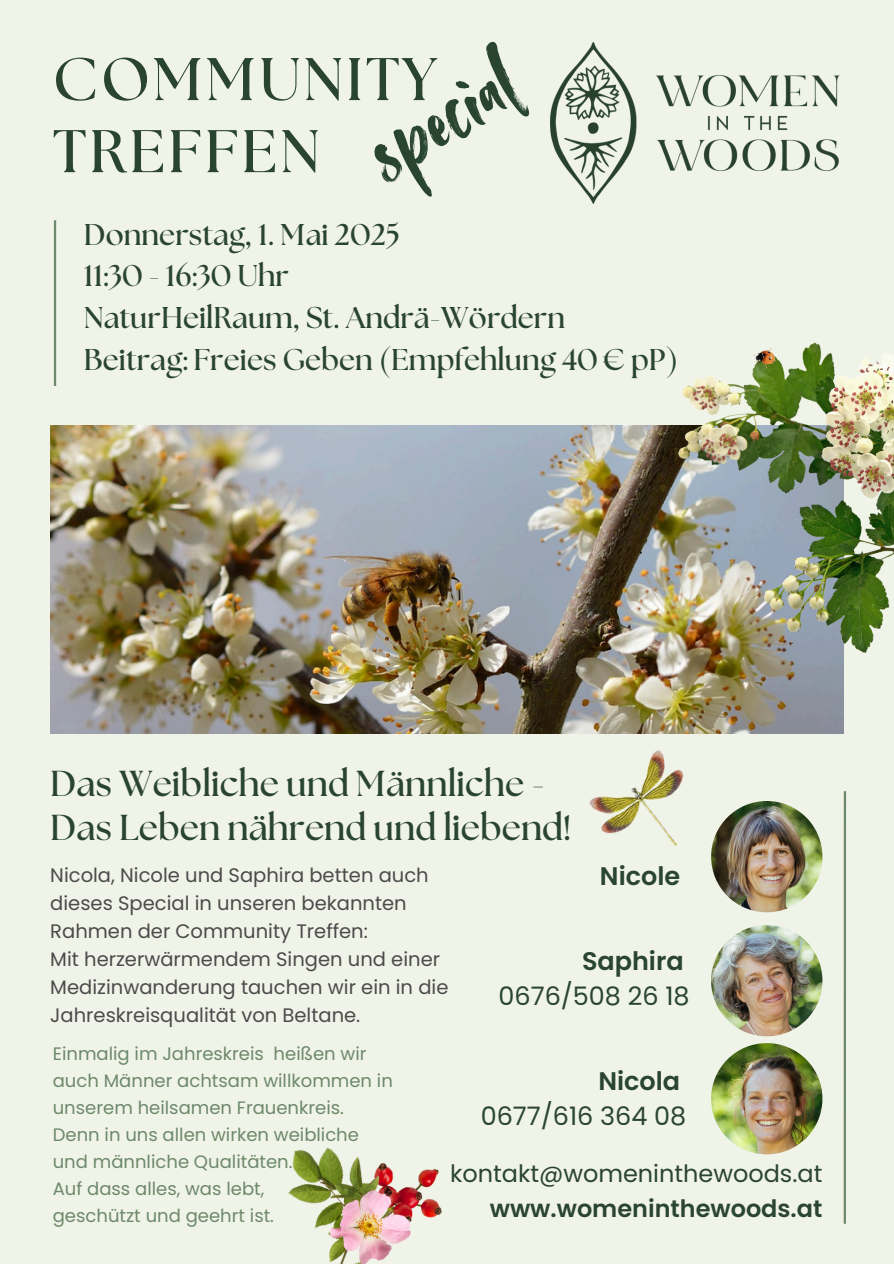
<style>
.page{position:relative;width:894px;height:1264px;background:#fff}
.page>*{position:absolute;margin:0;border:0;box-sizing:border-box;transform-origin:0 0}
.t1{font:92.7px "Avallon";color:#294530}
.t2{font:700 60px/72px "The Seasons";letter-spacing:.05em;color:#294530}
.t3{font:700 36px/44px "The Seasons";color:#294530}
.t4{font:700 30px/41.7px "The Seasons";color:#294530}
.t5{font:25.5px/35px "Poppins";color:#2a4531;text-align:right}
.t6{font:600 25.5px "Poppins";color:#2a4531}
.t7{font:24px/35px "Poppins";color:#2a4531;text-align:right}
.t8{font:19.5px/28.2px "Poppins";color:#4b4b4b}
.t9{font:18px/27px "Poppins";color:#6d896b}
.s1{font-weight:600}
</style>
<div class="page">
<div style="left:0;top:0;width:893px;height:1263px;background:#f0f3e8"></div>
<img style="left:550px;top:42px;width:289px;height:161px">
<img style="left:288px;top:1147px;width:154px;height:116px">
<img style="left:711px;top:1043px;width:111px;height:111px;border-radius:50%">
<img style="left:50px;top:426px;width:793px;height:307px">
<img style="left:663px;top:342px;width:230px;height:328px">
<hr style="left:54px;top:220px;width:2px;height:166px;background:#6d896b">
<hr style="left:843px;top:791px;width:2px;height:432px;background:#6d896b">
<img style="left:711px;top:925px;width:111px;height:111px;border-radius:50%">
<img style="left:711px;top:801px;width:111px;height:111px;border-radius:50%">
<img style="left:572px;top:720px;width:148px;height:154px">
<p class="t1" style="left:343px;top:117px;width:165px;rotate:-32deg">special</p>
<p class="t2" style="left:53px;top:46px;width:385px">COMMUNITY<br>TREFFEN</p>
<p class="t4" style="left:84px;top:215px;width:595px">Donnerstag, 1. Mai 2025<br>11:30 - 16:30 Uhr<br>NaturHeilRaum, St. Andrä-Wördern<br>Beitrag: Freies Geben (Empfehlung 40 € pP)</p>
<p class="t3" style="left:50px;top:763px;width:522px">Das Weibliche und Männliche -<br>Das Leben nährend und liebend!</p>
<p class="t8" style="left:50px;top:860px;width:380px">Nicola, Nicole und Saphira betten auch dieses Special in unseren bekannten<br>Rahmen der Community Treffen:</p>
<h3 class="t8" style="left:50px;top:945px;width:399px">Mit herzerwärmendem Singen und einer<br>Medizinwanderung tauchen wir ein in die<br>Jahreskreisqualität von Beltane.</h3>
<p class="t9" style="left:53px;top:1040px;width:341px">Einmalig im Jahreskreis heißen wir auch Männer achtsam willkommen in unserem heilsamen Frauenkreis.</p>
<h5 class="t9" style="left:53px;top:1121px;width:307px">Denn in uns allen wirken weibliche</h5>
<p class="t9" style="left:53px;top:1148px;width:241px">und männliche Qualitäten.</p>
<p class="t9" style="left:53px;top:1175px;width:213px">Auf dass alles, was lebt,</p>
<h6 class="t9" style="left:53px;top:1202px;width:223px">geschützt und geehrt ist.</h6>
<p class="t6" style="left:599px;top:858px;width:82px">Nicole</p>
<p class="t5" style="left:498px;top:943px;width:192px"><span class="s1">Saphira<br></span>0676/508 26 18</p>
<p class="t5" style="left:480px;top:1063px;width:207px"><span class="s1">Nicola<br></span>0677/616 364 08</p>
<p class="t7" style="left:450px;top:1156px;width:374px">kontakt@womeninthewoods.at <span class="s1">www.womeninthewoods.at</span></p>
</div>
